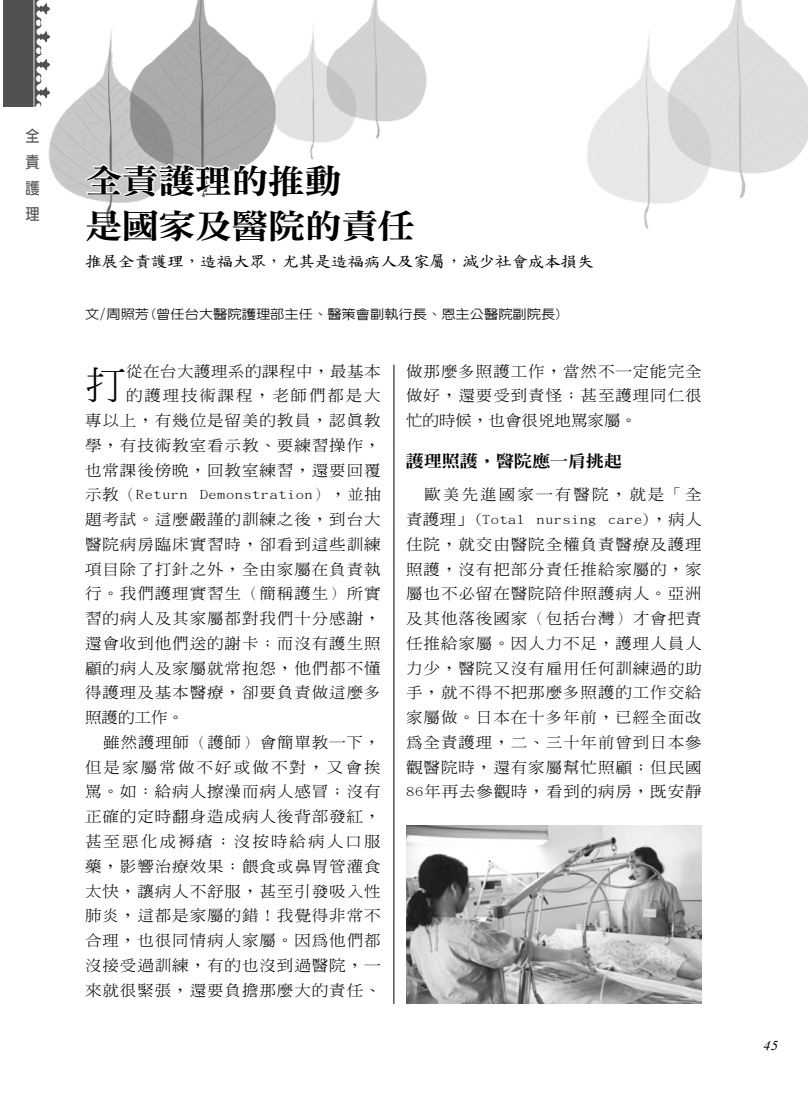
<style>
.page{position:relative;width:808px;height:1106px;background:#fff}
.page>*{position:absolute;margin:0;border:0;box-sizing:border-box;transform-origin:0 0}
.t1{font:300 37.2px "AR Ming B5";color:#000;scale:1.11 1}
.t2{font:33.75px/45px "DF Ming Std W9";letter-spacing:-.025em;color:#000;scale:1.11 1}
.t3{font:800 16.2px "AR Ming B5";color:#000;scale:1.11 1}
.t4{font:700 15.75px/26.1px "AR New Hei B5";color:#555;text-align:justify;scale:.9 1}
.t5{font:15.6px "DF Kai Shu SB Estd BF";letter-spacing:-.05em;color:#000;scale:1.11 1}
.t6{font:300 14.85px/24.8px "AR Ming B5";letter-spacing:.055em;color:#000;text-align:justify;scale:1.11 1}
.t7{font:300 14.85px "AR Ming B5";letter-spacing:.03em;color:#000;scale:1.11 1}
.t8{font:300 14.85px "AR Ming B5";letter-spacing:.125em;color:#000;scale:1.11 1}
.t9{font:300 14.85px "AR Ming B5";letter-spacing:.11em;color:#000;scale:1.11 1}
.t10{font:italic 13.5px "Times New Roman";color:#000;scale:1.11 1}
.t11{font:500 12.9px "AR New Hei B5";color:#000;scale:1.11 1}
.s1{font-family:"Ming Li U";font-weight:400}
</style>
<div class="page">
<img style="left:48px;top:0;width:209px;height:228px">
<svg style="left:33px;top:0;width:17px;height:107px"></svg>
<div style="left:3px;top:0;width:30px;height:107px;background:#515151"></div>
<svg style="left:83px;top:160px;width:174px;height:39px"></svg>
<img style="left:257px;top:0;width:170px;height:160px">
<img style="left:587px;top:0;width:221px;height:229px">
<hr style="left:394px;top:365px;width:1px;height:638px;background:#000">
<img style="left:407px;top:825px;width:295px;height:178px">
<p class="t4" style="left:26px;top:123px;width:17px">全責護理</p>
<h2 class="t2" style="left:85px;top:157px;width:299px">全責護理的推動<br>是國家及醫院的責任</h2>
<p class="t5" style="left:85px;top:254px;width:460px">推展全責護理，造福大眾，尤其是造福病人及家屬，減少社會成本損失</p>
<p class="t11" style="left:85px;top:308px;width:432px">文/周照芳(曾任台大醫院護理部主任、醫策會副執行長、恩主公醫院副院長)</p>
<h1 class="t1" style="left:85px;top:367px;width:39px">打</h1>
<p class="t7" style="left:126px;top:363px;width:231px">從在台大護理系的課程中，最基本</p>
<p class="t9" style="left:126px;top:388px;width:230px">的護理技術課程，老師們都是大</p>
<p class="t6" style="left:85px;top:408px;width:268px">專以上，有幾位是留美的教員，認真教</p>
<p class="t6" style="left:85px;top:433px;width:268px">學，有技術教室看示教、要練習操作，</p>
<p class="t6" style="left:85px;top:457px;width:268px">也常課後傍晚，回教室練習，還要回覆</p>
<p class="t7" style="left:85px;top:487px;width:268px">示教（Return Demonstration），並抽</p>
<p class="t6" style="left:85px;top:507px;width:268px">題考試。這麼嚴謹的訓練之後，到台大</p>
<p class="t6" style="left:85px;top:532px;width:268px">醫院病房臨床實習時，卻看到這些訓練</p>
<p class="t6" style="left:85px;top:556px;width:268px">項目除了打針之外，全由家屬在負責執</p>
<p class="t6" style="left:85px;top:581px;width:268px">行。我們護理實習生（簡稱護生）所實</p>
<p class="t6" style="left:85px;top:606px;width:268px">習的病人及其家屬都對我們十分感謝，</p>
<p class="t6" style="left:85px;top:631px;width:268px">還會收到他們送的謝卡；而沒有護生照</p>
<p class="t6" style="left:85px;top:655px;width:268px">顧的病人及家屬就常抱怨，他們都不懂</p>
<p class="t6" style="left:85px;top:680px;width:268px">得護理及基本醫療，卻要負責做這麼多</p>
<p class="t6" style="left:85px;top:705px;width:91px">照護的工作。</p>
<p class="t6" style="left:103px;top:730px;width:251px">雖然護理師（護師）會簡單教一下，</p>
<p class="t8" style="left:85px;top:759px;width:268px">但是家屬常做不好或做不對，又會挨</p>
<p class="t6" style="left:85px;top:779px;width:268px">罵。如：給病人擦澡而病人感冒；沒有</p>
<p class="t6" style="left:85px;top:804px;width:268px">正確的定時翻身造成病人後背部發紅，</p>
<p class="t8" style="left:85px;top:834px;width:268px">甚至惡化成褥瘡；沒按時給病人口服</p>
<p class="t6" style="left:85px;top:853px;width:268px">藥，影響治療效果；餵食或鼻胃管灌食</p>
<p class="t6" style="left:85px;top:878px;width:268px">太快，讓病人不舒服，甚至引發吸入性</p>
<p class="t6" style="left:85px;top:903px;width:268px">肺炎，這都是家屬的錯！我覺得非常不</p>
<p class="t6" style="left:85px;top:928px;width:268px">合理，也很同情病人家屬。因為他們都</p>
<p class="t6" style="left:85px;top:952px;width:268px">沒接受過訓練，有的也沒到過醫院，一</p>
<p class="t6" style="left:85px;top:977px;width:268px">來就很緊張，還要負擔那麼大的責任、</p>
<p class="t6" style="left:406px;top:358px;width:268px">做那麼多照護工作，當然不一定能完全做好，還要受到責怪；甚至護理同仁很忙的時候，也會很兇地罵家屬。</p>
<p class="t3" style="left:406px;top:453px;width:196px">護理照護，醫院應一肩挑起</p>
<p class="t6" style="left:406px;top:482px;width:268px;text-indent:18px">歐美先進國家一有醫院，就是<span class="s1">「</span>全責護理」(Total nursing care)，病人住院，就交由醫院全權負責醫療及護理照護，沒有把部分責任推給家屬的，家屬也不必留在醫院陪伴照護病人。亞洲及其他落後國家（包括台灣）才會把責任推給家屬。因人力不足，護理人員人力少，醫院又沒有雇用任何訓練過的助手，就不得不把那麼多照護的工作交給家屬做。日本在十多年前，已經全面改為全責護理，二、三十年前曾到日本參觀醫院時，還有家屬幫忙照顧；但民國86年再去參觀時，看到的病房，既安靜</p>
<p class="t10" style="left:763px;top:1035px;width:15px">45</p>
</div>
